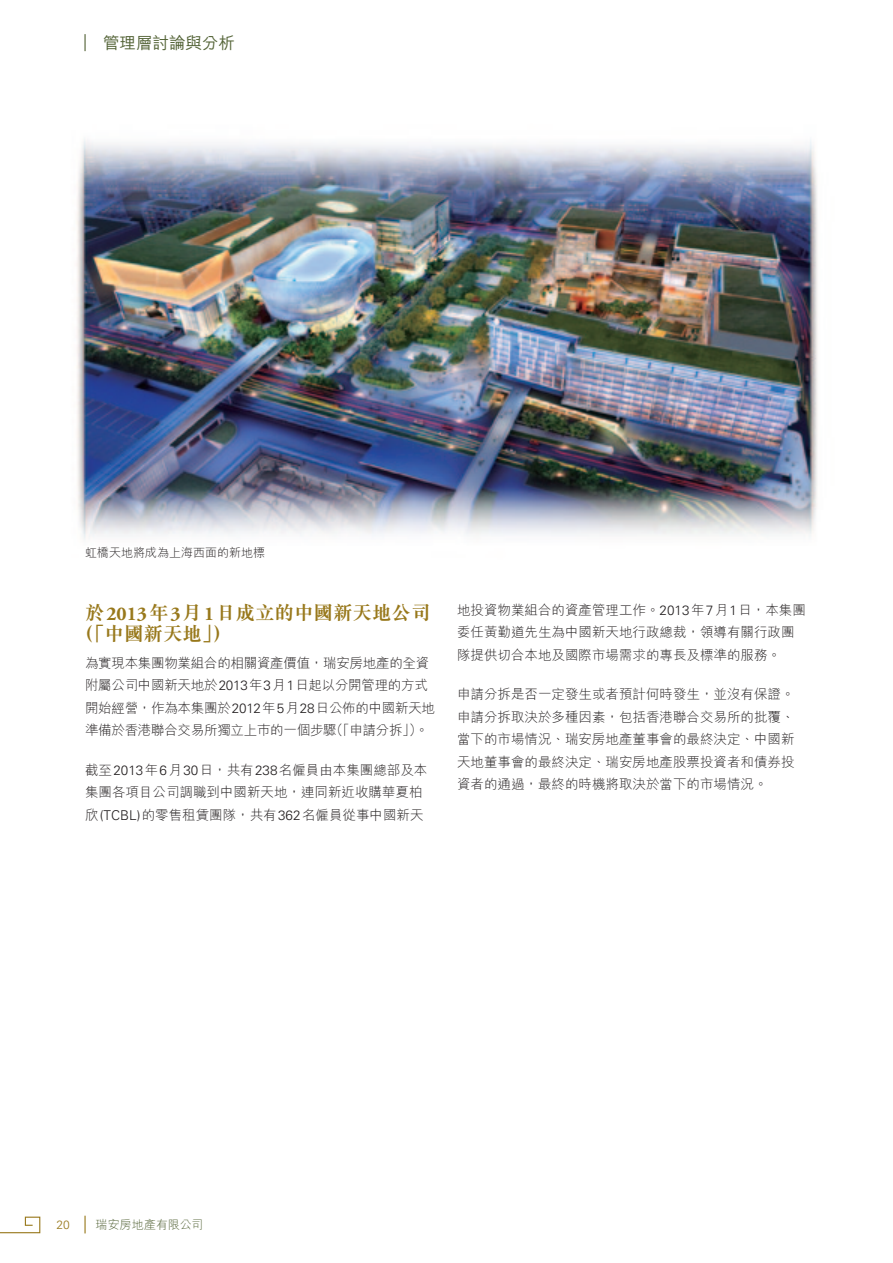
<style>
.page{position:relative;width:893px;height:1263px;background:#fff}
.page>*{position:absolute;margin:0;border:0;box-sizing:border-box;transform-origin:0 0}
._02_Subhead1_C{font:700 19.5px/21px "M Sung HK";color:#98781b}
.t1{font:500 16.5px "M Hei HK";color:#526235}
._05_Body_C{font:300 13.5px/22.5px "M Hei HK";color:#231f20}
._05_Body_C-2{font:300 13.5px/22.5px "M Hei HK";letter-spacing:-.02em;color:#231f20}
._11_Caption_C{font:300 12px "M Hei HK";color:#231f20}
.t2{font:300 12px "M Hei HK";color:#526235}
.t3{font:300 12px "Univers";color:#98781b}
.s1{font-family:"Adobe Garamond"}
.s2{font-family:"Univers"}
</style>
<div class="page">
<img style="left:76px;top:139px;width:742px;height:401px">
<svg style="left:84px;top:34px;width:2px;height:17px"></svg>
<svg style="left:0;top:1216px;width:41px;height:18px"></svg>
<svg style="left:84px;top:1216px;width:2px;height:17px"></svg>
<p class="t1" style="left:103px;top:31px;width:134px">管理層討論與分析</p>
<p class="_11_Caption_C" style="left:85px;top:544px;width:181px">虹橋天地將成為上海西面的新地標</p>
<p class="_02_Subhead1_C" style="left:75px;top:601px;width:357px;text-indent:10px">於<span class="s1">2013</span>年<span class="s1">3</span>月<span class="s1">1</span>日成立的中國新天地公司（「中國新天地」）</p>
<p class="_05_Body_C-2" style="left:85px;top:651px;width:352px">為實現本集團物業組合的相關資產價值，瑞安房地產的全資附屬公司中國新天地於<span class="s2">2013</span>年<span class="s2">3</span>月<span class="s2">1</span>日起以分開管理的方式開始經營，作為本集團於<span class="s2">2012</span>年<span class="s2">5</span>月<span class="s2">28</span>日公佈的中國新天地準備於香港聯合交易所獨立上巿的一個步驟（「申請分拆」）。</p>
<p class="_05_Body_C" style="left:85px;top:758px;width:344px">截至<span class="s2">2013</span>年<span class="s2">6</span>月<span class="s2">30</span>日，共有<span class="s2">238</span>名僱員由本集團總部及本集團各項目公司調職到中國新天地，連同新近收購華夏柏欣<span class="s2">(TCBL)</span>的零售租賃團隊，共有<span class="s2">362</span>名僱員從事中國新天</p>
<p class="_05_Body_C" style="left:457px;top:598px;width:350px">地投資物業組合的資產管理工作。<span class="s2">2013</span>年<span class="s2">7</span>月<span class="s2">1</span>日，本集團委任黃勤道先生為中國新天地行政總裁，領導有關行政團隊提供切合本地及國際市場需求的專長及標準的服務。</p>
<p class="_05_Body_C" style="left:457px;top:682px;width:339px;text-align:justify">申請分拆是否一定發生或者預計何時發生，並沒有保證。申請分拆取決於多種因素，包括香港聯合交易所的批覆、當下的市場情況、瑞安房地產董事會的最終決定、中國新天地董事會的最終決定、瑞安房地產股票投資者和債券投資者的通過，最終的時機將取決於當下的市場情況。</p>
<p class="t3" style="left:56px;top:1217px;width:15px">20</p>
<p class="t2" style="left:96px;top:1216px;width:109px">瑞安房地產有限公司</p>
</div>
